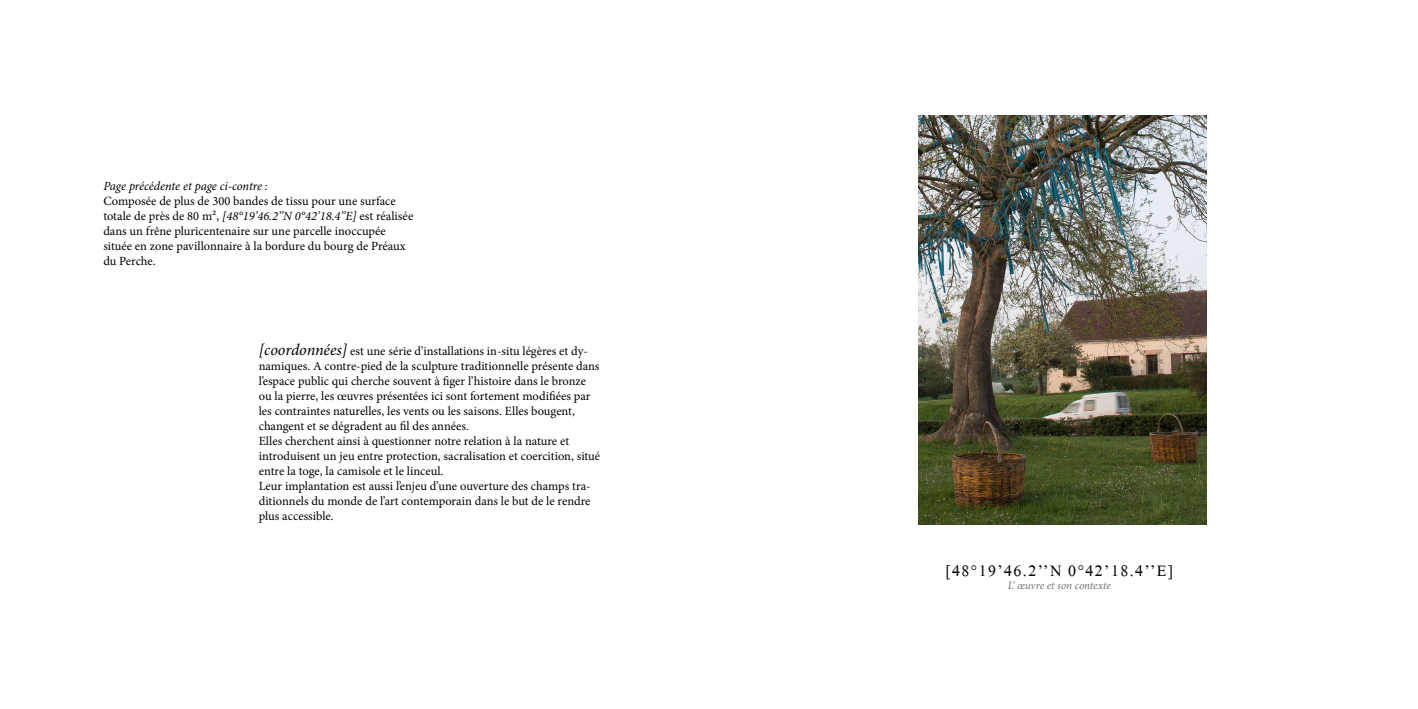
<style>
.page{position:relative;width:1418px;height:709px;background:#fff}
.page>*{position:absolute;margin:0;border:0;box-sizing:border-box;transform-origin:0 0}
.t1{font:23.75px "Microsoft Himalaya";letter-spacing:.06em;color:#000}
.t2{font:12.5px/15px "Minion Pro";color:#000}
.t3{font:italic 12.5px "Minion Pro";letter-spacing:-.01em;color:#000}
.t4{font:italic 11.25px "Minion Pro";letter-spacing:-.01em;color:#757474}
.s1{font-style:italic}
.s2{font-style:italic;font-size:16.25px}
</style>
<div class="page">
<img style="left:918px;top:116px;width:288px;height:408px">
<p class="t3" style="left:103px;top:177px;width:166px">Page précédente et page ci-contre :</p>
<p class="t2" style="left:103px;top:193px;width:311px">Composée de plus de 300 bandes de tissu pour une surface totale de près de 80 m², <span class="s1">[48°19’46.2’’N 0°42’18.4’’E]</span> est réalisée dans un frêne pluricentenaire sur une parcelle inoccupée située en zone pavillonnaire à la bordure du bourg de Préaux du Perche.</p>
<p class="t2" style="left:259px;top:343px;width:343px"><span class="s2">[coordonnées]</span> est une série d’installations in-situ légères et dy&shy;namiques. A contre-pied de la sculpture traditionnelle présente dans l’espace public qui cherche souvent à figer l’histoire dans le bronze ou la pierre, les œuvres présentées ici sont fortement modifiées par les contraintes naturelles, les vents ou les saisons. Elles bougent, changent et se dégradent au fil des années.<br>Elles cherchent ainsi à questionner notre relation à la nature et introduisent un jeu entre protection, sacralisation et coercition, situé entre la toge, la camisole et le linceul.<br>Leur implantation est aussi l’enjeu d’une ouverture des champs tra&shy;ditionnels du monde de l’art contemporain dans le but de le rendre plus accessible.</p>
<h1 class="t1" style="left:945px;top:554px;width:229px">[48°19’46.2’’N 0°42’18.4’’E]</h1>
<p class="t4" style="left:1007px;top:578px;width:105px">L’ œuvre et son contexte</p>
</div>
